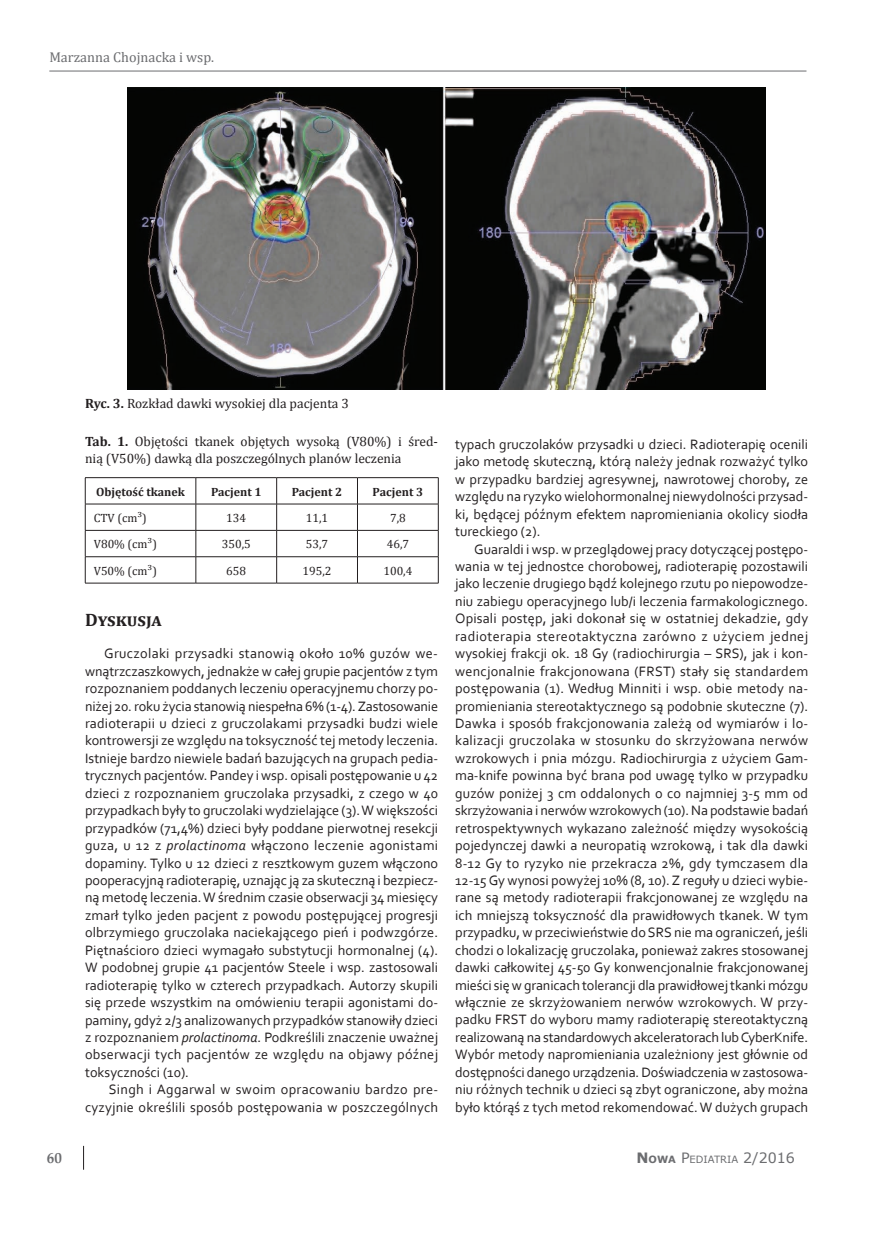
<style>
.page{position:relative;width:872px;height:1234px;background:#fff}
.page>*{position:absolute;margin:0;border:0;box-sizing:border-box;transform-origin:0 0}
.t1{font:700 18px "Cambria";color:#231f20}
.t2{font:700 15px "Palatino Linotype";color:#6c6d70}
.t3{font:14.25px/17.4px "Corbel";letter-spacing:.015em;color:#231f20;text-align:justify}
.t4{font:14.25px "Cambria";color:#6c6d70}
.t5{font:13.5px/16.5px "Cambria";color:#231f20}
.t6{font:12px "Cambria";color:#231f20}
.t7{font:700 12px "Cambria";color:#231f20}
.t8{font:10.05px "Verdana";color:#6c6d70}
.s1{font-weight:700}
.s2{font-style:italic}
.s3{font-weight:700;font-size:14.25px}
.s4{font-size:14.25px}
</style>
<div class="page">
<hr style="left:49px;top:71px;width:757px;height:1px;background:#6c6d70">
<svg style="left:83px;top:1145px;width:1px;height:24px"></svg>
<img style="left:128px;top:87px;width:637px;height:302px">
<hr style="left:85px;top:477px;width:111px;height:1px;background:#231f20">
<hr style="left:196px;top:477px;width:81px;height:1px;background:#231f20">
<hr style="left:277px;top:477px;width:80px;height:1px;background:#231f20">
<hr style="left:357px;top:477px;width:81px;height:1px;background:#231f20">
<hr style="left:85px;top:503px;width:111px;height:1px;background:#231f20">
<hr style="left:196px;top:503px;width:81px;height:1px;background:#231f20">
<hr style="left:277px;top:503px;width:80px;height:1px;background:#231f20">
<hr style="left:357px;top:503px;width:81px;height:1px;background:#231f20">
<hr style="left:85px;top:530px;width:111px;height:1px;background:#231f20">
<hr style="left:196px;top:530px;width:81px;height:1px;background:#231f20">
<hr style="left:277px;top:530px;width:80px;height:1px;background:#231f20">
<hr style="left:357px;top:530px;width:81px;height:1px;background:#231f20">
<hr style="left:85px;top:556px;width:111px;height:1px;background:#231f20">
<svg style="left:85px;top:477px;width:1px;height:105px"></svg>
<hr style="left:196px;top:556px;width:81px;height:1px;background:#231f20">
<svg style="left:196px;top:477px;width:1px;height:105px"></svg>
<hr style="left:277px;top:556px;width:80px;height:1px;background:#231f20">
<svg style="left:276px;top:477px;width:1px;height:105px"></svg>
<hr style="left:357px;top:556px;width:81px;height:1px;background:#231f20">
<svg style="left:357px;top:477px;width:1px;height:105px"></svg>
<svg style="left:438px;top:477px;width:1px;height:105px"></svg>
<hr style="left:85px;top:582px;width:111px;height:1px;background:#231f20">
<hr style="left:196px;top:582px;width:81px;height:1px;background:#231f20">
<hr style="left:277px;top:582px;width:80px;height:1px;background:#231f20">
<hr style="left:357px;top:582px;width:81px;height:1px;background:#231f20">
<p class="t4" style="left:49px;top:49px;width:166px">Marzanna Chojnacka i wsp.</p>
<p class="t5" style="left:85px;top:395px;width:265px"><span class="s1">Ryc. 3.</span> Rozkład dawki wysokiej dla pacjenta 3</p>
<p class="t5" style="left:85px;top:433px;width:354px"><span class="s1">Tab. 1.</span> Objętości tkanek objętych wysoką (V80%) i śred&shy;nią (V50%) dawką dla poszczególnych planów leczenia</p>
<p class="t7" style="left:96px;top:483px;width:90px">Objętość tkanek</p>
<p class="t7" style="left:211px;top:483px;width:52px">Pacjent 1</p>
<p class="t7" style="left:292px;top:483px;width:52px">Pacjent 2</p>
<p class="t7" style="left:372px;top:483px;width:52px">Pacjent 3</p>
<p class="t6" style="left:94px;top:510px;width:55px">CTV (cm³)</p>
<p class="t6" style="left:226px;top:510px;width:21px">134</p>
<p class="t6" style="left:306px;top:510px;width:24px">11,1</p>
<p class="t6" style="left:390px;top:510px;width:17px">7,8</p>
<p class="t6" style="left:94px;top:537px;width:65px">V80% (cm³)</p>
<p class="t6" style="left:222px;top:537px;width:31px">350,5</p>
<p class="t6" style="left:306px;top:537px;width:24px">53,7</p>
<p class="t6" style="left:387px;top:537px;width:24px">46,7</p>
<p class="t6" style="left:94px;top:563px;width:65px">V50% (cm³)</p>
<p class="t6" style="left:226px;top:563px;width:21px">658</p>
<p class="t6" style="left:302px;top:563px;width:31px">195,2</p>
<p class="t6" style="left:383px;top:563px;width:31px">100,4</p>
<p class="t1" style="left:85px;top:607px;width:78px">Dyskusja</p>
<p class="t3" style="left:85px;top:644px;width:355px;text-indent:19px">Gruczolaki przysadki stanowią około 10% guzów we&shy;wnątrzczaszkowych, jednakże w całej grupie pacjentów z tym rozpoznaniem poddanych leczeniu operacyjnemu chorzy po&shy;niżej 20. roku życia stanowią niespełna 6% (1-4). Zastosowanie radioterapii u dzieci z gruczolakami przysadki budzi wiele kontrowersji ze względu na toksyczność tej metody leczenia.<br>Istnieje bardzo niewiele badań bazujących na grupach pedia&shy;trycznych pacjentów. Pandey i wsp. opisali postępowanie u 42 dzieci z rozpoznaniem gruczolaka przysadki, z czego w 40 przypadkach były to gruczolaki wydzielające (3). W większości przypadków (71,4%) dzieci były poddane pierwotnej resekcji guza, u 12 z <span class="s2">prolactinoma</span> włączono leczenie agonistami dopaminy. Tylko u 12 dzieci z resztkowym guzem włączono pooperacyjną radioterapię, uznając ją za skuteczną i bezpiecz&shy;ną metodę leczenia. W średnim czasie obserwacji 34 miesięcy zmarł tylko jeden pacjent z powodu postępującej progresji olbrzymiego gruczolaka naciekającego pień i podwzgórze.<br>Piętnaścioro dzieci wymagało substytucji hormonalnej (4).<br>W podobnej grupie 41 pacjentów Steele i wsp. zastosowali radioterapię tylko w czterech przypadkach. Autorzy skupili się przede wszystkim na omówieniu terapii agonistami do&shy;paminy, gdyż 2/3 analizowanych przypadków stanowiły dzieci z rozpoznaniem <span class="s2">prolactinoma</span>. Podkreślili znaczenie uważnej obserwacji tych pacjentów ze względu na objawy późnej toksyczności (10).</p>
<p class="t3" style="left:85px;top:1080px;width:354px;text-align:right">Singh i Aggarwal w swoim opracowaniu bardzo pre&shy;cyzyjnie określili sposób postępowania w poszczególnych</p>
<p class="t3" style="left:455px;top:435px;width:354px">typach gruczolaków przysadki u dzieci. Radioterapię ocenili jako metodę skuteczną, którą należy jednak rozważyć tylko w przypadku bardziej agresywnej, nawrotowej choroby, ze względu na ryzyko wielohormonalnej niewydolności przysad&shy;ki, będącej późnym efektem napromieniania okolicy siodła tureckiego (2).</p>
<p class="t3" style="left:455px;top:539px;width:354px;text-indent:19px">Guaraldi i wsp. w przeglądowej pracy dotyczącej postępo&shy;wania w tej jednostce chorobowej, radioterapię pozostawili jako leczenie drugiego bądź kolejnego rzutu po niepowodze&shy;niu zabiegu operacyjnego lub/i leczenia farmakologicznego.<br>Opisali postęp, jaki dokonał się w ostatniej dekadzie, gdy radioterapia stereotaktyczna zarówno z użyciem jednej wysokiej frakcji ok. 18 Gy (radiochirurgia – SRS), jak i kon&shy;wencjonalnie frakcjonowana (FRST) stały się standardem postępowania (1). Według Minniti i wsp. obie metody na&shy;promieniania stereotaktycznego są podobnie skuteczne (7).<br>Dawka i sposób frakcjonowania zależą od wymiarów i lo&shy;kalizacji gruczolaka w stosunku do skrzyżowana nerwów wzrokowych i pnia mózgu. Radiochirurgia z użyciem Gam&shy;ma-knife powinna być brana pod uwagę tylko w przypadku guzów poniżej 3 cm oddalonych o co najmniej 3-5 mm od skrzyżowania i nerwów wzrokowych (10). Na podstawie badań retrospektywnych wykazano zależność między wysokością pojedynczej dawki a neuropatią wzrokową, i tak dla dawki 8-12 Gy to ryzyko nie przekracza 2%, gdy tymczasem dla 12-15 Gy wynosi powyżej 10% (8, 10). Z reguły u dzieci wybie&shy;rane są metody radioterapii frakcjonowanej ze względu na ich mniejszą toksyczność dla prawidłowych tkanek. W tym przypadku, w przeciwieństwie do SRS nie ma ograniczeń, jeśli chodzi o lokalizację gruczolaka, ponieważ zakres stosowanej dawki całkowitej 45-50 Gy konwencjonalnie frakcjonowanej mieści się w granicach tolerancji dla prawidłowej tkanki mózgu włącznie ze skrzyżowaniem nerwów wzrokowych. W przy&shy;padku FRST do wyboru mamy radioterapię stereotaktyczną realizowaną na standardowych akceleratorach lub CyberKnife.<br>Wybór metody napromieniania uzależniony jest głównie od dostępności danego urządzenia. Doświadczenia w zastosowa&shy;niu różnych technik u dzieci są zbyt ograniczone, aby można było którąś z tych metod rekomendować. W dużych grupach</p>
<p class="t2" style="left:47px;top:1146px;width:17px">60</p>
<p class="t8" style="left:636px;top:1152px;width:160px"><span class="s3">N</span><span class="s1">OWA</span> <span class="s4">P</span>EDIATRIA <span class="s4">2</span><span class="s4">/2016</span></p>
</div>
